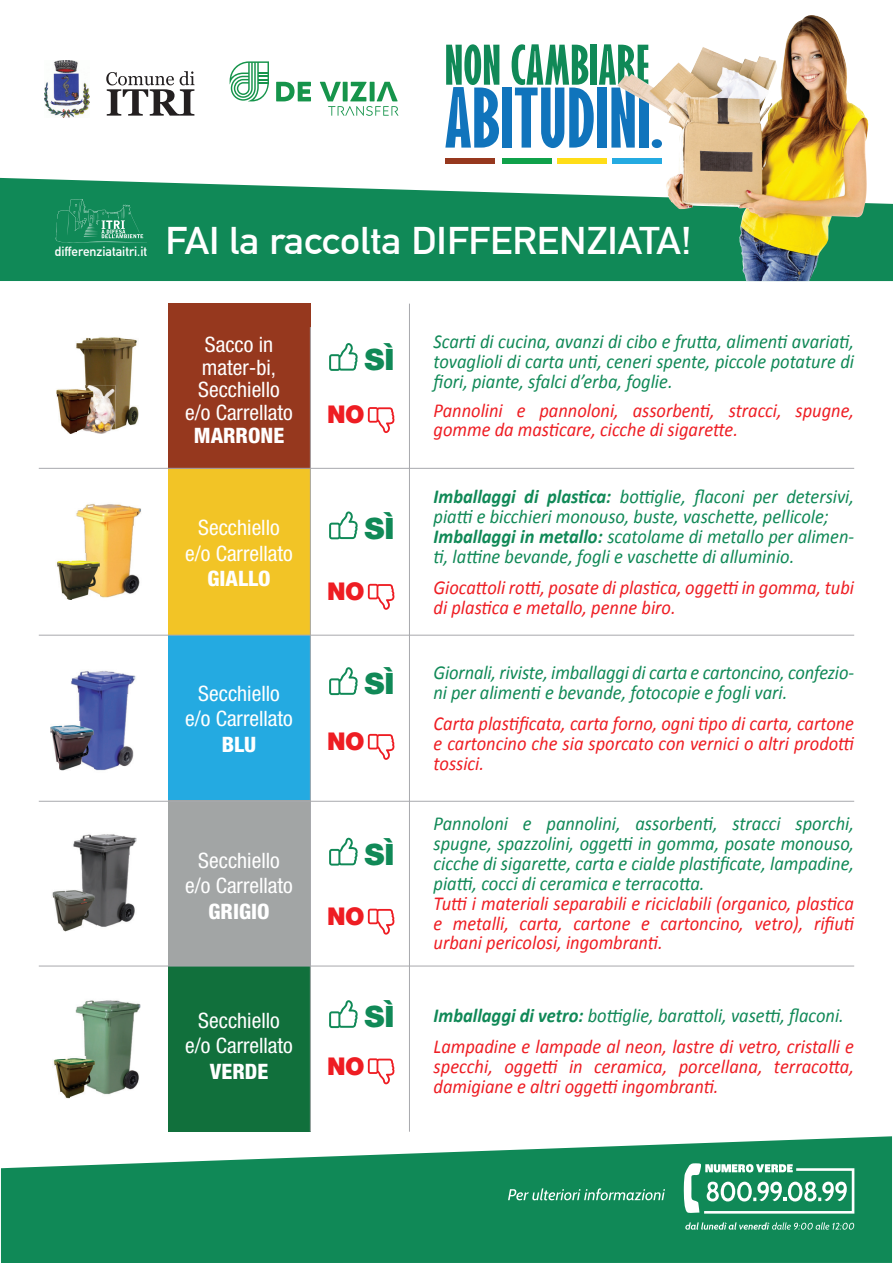
<style>
.page{position:relative;width:893px;height:1263px;background:#fff}
.page>*{position:absolute;margin:0;border:0;box-sizing:border-box;transform-origin:0 0}
.t1{font:700 37.8px "DIN Alternate";color:#fff;scale:1.06 1}
.t2{font:900 29.4px "Helvetica Neue LT Std";color:#108957}
.t3{font:900 24.45px "Helvetica Neue LT Std";letter-spacing:-.02em;color:#ee1d23}
.t4{font:condensed 21.3px/25.5px "Helvetica Neue LT Std";color:#fff;text-align:center}
.t5{font:800 condensed 21.3px "Helvetica Neue LT Std";color:#fff}
.t6{font:italic 19.8px/19.8px "Calibri";color:#108957;text-align:justify;scale:.93 1}
.t7{font:italic 19.8px/19.8px "Calibri";color:#ee1d23;scale:.93 1}
.t8{font:700 13.05px "DIN Alternate";color:#fff}
.s1{font-weight:700}
.s2{font-weight:700;color:#108957}
.s3{color:#108957}
</style>
<div class="page">
<svg style="left:445px;top:44px;width:54px;height:104px"></svg>
<div style="left:502px;top:88px;width:10px;height:60px;background:#1074bc"></div>
<svg style="left:512px;top:44px;width:105px;height:104px"></svg>
<div style="left:445px;top:158px;width:50px;height:6px;background:#96381e"></div>
<div style="left:502px;top:158px;width:49px;height:6px;background:#0fa14a"></div>
<div style="left:557px;top:158px;width:50px;height:6px;background:#ffdd17"></div>
<div style="left:612px;top:158px;width:50px;height:6px;background:#24aae1"></div>
<svg style="left:0;top:178px;width:893px;height:103px;background:#279467"></svg>
<svg style="left:1px;top:1136px;width:891px;height:127px;background:#329a6f"></svg>
<svg style="left:508px;top:1188px;width:157px;height:12px;background:#50a884"></svg>
<svg style="left:684px;top:1163px;width:170px;height:50px"></svg>
<svg style="left:685px;top:1222px;width:169px;height:8px"></svg>
<div style="left:168px;top:303px;width:142px;height:165px;background:#96381e"></div>
<div style="left:168px;top:469px;width:142px;height:166px;background:#f2c426"></div>
<div style="left:168px;top:635px;width:142px;height:166px;background:#24aae1"></div>
<div style="left:168px;top:800px;width:142px;height:166px;background:#a2a5a5"></div>
<div style="left:168px;top:966px;width:142px;height:166px;background:#11703c"></div>
<img style="left:76px;top:337px;width:63px;height:93px">
<img style="left:78px;top:385px;width:37px;height:49px">
<img style="left:56px;top:389px;width:39px;height:45px">
<img style="left:69px;top:388px;width:26px;height:43px">
<img style="left:76px;top:503px;width:65px;height:95px">
<img style="left:57px;top:553px;width:43px;height:47px">
<img style="left:73px;top:834px;width:64px;height:93px">
<img style="left:52px;top:890px;width:44px;height:41px">
<img style="left:61px;top:671px;width:75px;height:100px">
<img style="left:50px;top:722px;width:44px;height:48px">
<img style="left:75px;top:1000px;width:66px;height:95px">
<img style="left:53px;top:1057px;width:43px;height:41px">
<svg style="left:329px;top:343px;width:29px;height:28px"></svg>
<svg style="left:368px;top:407px;width:27px;height:26px"></svg>
<svg style="left:329px;top:511px;width:29px;height:28px"></svg>
<svg style="left:368px;top:584px;width:27px;height:26px"></svg>
<svg style="left:329px;top:667px;width:29px;height:28px"></svg>
<svg style="left:368px;top:734px;width:27px;height:26px"></svg>
<svg style="left:329px;top:838px;width:29px;height:28px"></svg>
<svg style="left:368px;top:909px;width:27px;height:26px"></svg>
<svg style="left:329px;top:1000px;width:29px;height:28px"></svg>
<svg style="left:368px;top:1058px;width:27px;height:26px"></svg>
<hr style="left:39px;top:468px;width:815px;height:1px;background:#a8a9ad">
<hr style="left:39px;top:635px;width:815px;height:1px;background:#a8a9ad">
<hr style="left:39px;top:801px;width:815px;height:1px;background:#a8a9ad">
<hr style="left:39px;top:966px;width:815px;height:1px;background:#a8a9ad">
<hr style="left:409px;top:304px;width:1px;height:828px;background:#a8a9ad">
<hr style="left:310px;top:327px;width:1px;height:805px;background:#a8a9ad">
<img style="left:44px;top:61px;width:45px;height:56px">
<svg style="left:106px;top:71px;width:89px;height:45px"></svg>
<svg style="left:230px;top:61px;width:39px;height:40px"></svg>
<svg style="left:276px;top:82px;width:35px;height:19px"></svg>
<svg style="left:320px;top:82px;width:78px;height:34px"></svg>
<svg style="left:55px;top:199px;width:92px;height:44px;background:#269366"></svg>
<img style="left:617px;top:15px;width:251px;height:266px">
<p class="t8" style="left:55px;top:241px;width:94px">differenziataitri.it</p>
<h1 class="t1" style="left:165px;top:212px;width:498px">FAI la raccolta DIFFERENZIATA!</h1>
<p class="t4" style="left:185px;top:333px;width:109px;line-height:22.6px">Sacco in mater-bi,<br>Secchiello e/o Carrellato</p>
<p class="t5" style="left:194px;top:422px;width:92px">MARRONE</p>
<p class="t4" style="left:185px;top:515px;width:109px">Secchiello e/o Carrellato</p>
<p class="t5" style="left:208px;top:565px;width:65px">GIALLO</p>
<p class="t4" style="left:185px;top:680px;width:109px">Secchiello e/o Carrellato</p>
<p class="t5" style="left:222px;top:731px;width:36px">BLU</p>
<p class="t4" style="left:185px;top:847px;width:109px">Secchiello e/o Carrellato</p>
<p class="t5" style="left:209px;top:898px;width:63px">GRIGIO</p>
<p class="t4" style="left:185px;top:1007px;width:109px">Secchiello e/o Carrellato</p>
<p class="t5" style="left:210px;top:1058px;width:60px">VERDE</p>
<h2 class="t2" style="left:365px;top:342px;width:32px">SÌ</h2>
<p class="t3" style="left:327px;top:400px;width:39px">NO</p>
<h2 class="t2" style="left:365px;top:510px;width:32px">SÌ</h2>
<p class="t3" style="left:327px;top:577px;width:39px">NO</p>
<h2 class="t2" style="left:365px;top:666px;width:32px">SÌ</h2>
<p class="t3" style="left:327px;top:727px;width:39px">NO</p>
<h2 class="t2" style="left:365px;top:837px;width:32px">SÌ</h2>
<p class="t3" style="left:327px;top:902px;width:39px">NO</p>
<h2 class="t2" style="left:365px;top:999px;width:32px">SÌ</h2>
<p class="t3" style="left:327px;top:1051px;width:39px">NO</p>
<p class="t6" style="left:434px;top:331px;width:454px">Scarti di cucina, avanzi di cibo e frutta, alimenti avariati, tovaglioli di carta unti, ceneri spente, piccole potature di fiori, piante, sfalci d’erba, foglie.</p>
<p class="t7" style="left:434px;top:399px;width:454px">Pannolini e pannoloni, assorbenti, stracci, spugne, gomme da masticare, cicche di sigarette.</p>
<p class="t6" style="left:434px;top:486px;width:454px;text-align:left"><span class="s1">Imballaggi di plastica:</span> bottiglie, flaconi per detersivi, piatti e bicchieri monouso, buste, vaschette, pellicole; <span class="s1">Imballaggi in metallo:</span> scatolame di metallo per alimen&shy;ti, lattine bevande, fogli e vaschette di alluminio.</p>
<p class="t7" style="left:434px;top:577px;width:454px">Giocattoli rotti, posate di plastica, oggetti in gomma, tubi di plastica e metallo, penne biro.</p>
<p class="t6" style="left:434px;top:662px;width:454px">Giornali, riviste, imballaggi di carta e cartoncino, confezio&shy;ni per alimenti e bevande, fotocopie e fogli vari.</p>
<p class="t7" style="left:434px;top:713px;width:454px;text-align:justify">Carta plastificata, carta forno, ogni tipo di carta, cartone e cartoncino che sia sporcato con vernici o altri prodotti tossici.</p>
<p class="t6" style="left:434px;top:813px;width:454px">Pannoloni e pannolini, assorbenti, stracci sporchi, spugne, spazzolini, oggetti in gomma, posate monouso, cicche di sigarette, carta e cialde plastificate, lampadine, piatti, cocci di ceramica e terracotta.</p>
<p class="t7" style="left:434px;top:892px;width:454px;text-align:justify">Tutti i materiali separabili e riciclabili (organico, plastica e metalli, carta, cartone e cartoncino, vetro), rifiuti urbani pericolosi, ingombranti.</p>
<p class="t7" style="left:434px;top:999px;width:454px;line-height:31.2px"><span class="s2">Imballaggi di vetro:</span> <span class="s3">bottiglie, barattoli, vasetti, flaconi.<br></span>Lampadine e lampade al neon, lastre di vetro, cristalli e</p>
<p class="t7" style="left:434px;top:1055px;width:454px">specchi, oggetti in ceramica, porcellana, terracotta, damigiane e altri oggetti ingombranti.</p>
</div>
